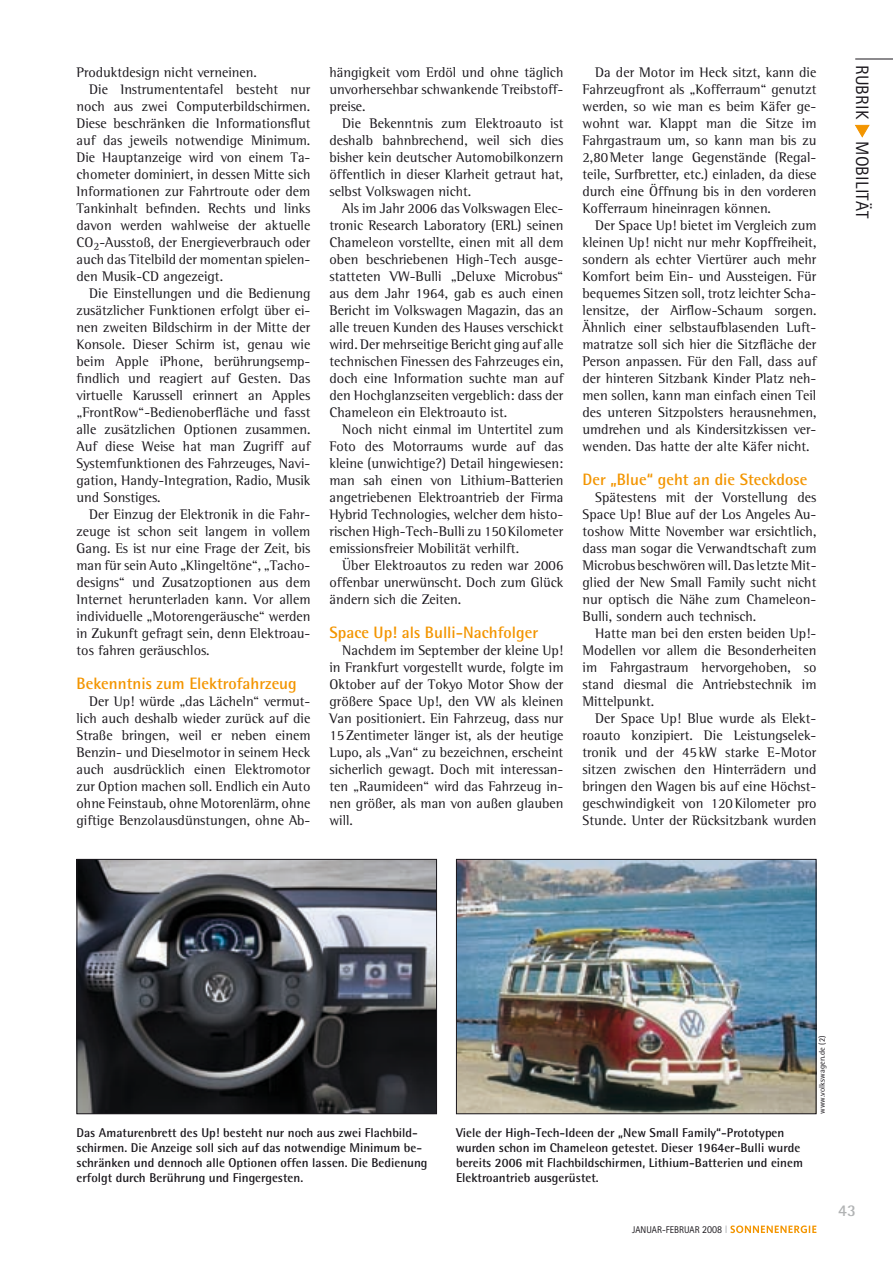
<style>
.page{position:relative;width:893px;height:1263px;background:#fff}
.page>*{position:absolute;margin:0;border:0;box-sizing:border-box;transform-origin:0 0}
.t1{font:18px "Rotis Sans Serif Std";letter-spacing:.01em;color:#1a171c}
.t2{font:700 16.5px "Rotis Semi Sans Std";color:#f39500}
.t3{font:700 16.5px "Rotis Semi Sans Std";color:#b1b3b4}
.t4{font:14.25px/17px "Rotis Semi Serif Std";color:#1a171c;text-align:justify}
.t5{font:700 12.75px/15px "Rotis Semi Sans Std";color:#1a171c}
.t6{font:9.75px "Rotis Sans Serif Std";color:#1a171c;scale:.95 1}
.t7{font:8.25px "Rotis Semi Sans Std";letter-spacing:.01em;color:#1a171c}
.s1{color:#f39500}
.s2{font-size:10.65px}
.s3{font-size:10.8px;color:#b1b3b4}
</style>
<div class="page">
<svg style="left:730px;top:1225px;width:86px;height:8px"></svg>
<hr style="left:855px;top:59px;width:38px;height:1px;background:#1a171c">
<svg style="left:855px;top:125px;width:14px;height:12px"></svg>
<img style="left:458px;top:861px;width:356px;height:251px">
<div style="left:456px;top:859px;width:360px;height:255px;border:1px solid #1a171c"></div>
<img style="left:79px;top:861px;width:356px;height:251px">
<div style="left:77px;top:859px;width:360px;height:255px;border:1px solid #1a171c"></div>
<p class="t4" style="left:77px;top:63px;width:182px">Produktdesign nicht verneinen.</p>
<p class="t4" style="left:89px;top:80px;width:223px">Die Instrumententafel besteht nur</p>
<p class="t4" style="left:77px;top:97px;width:235px">noch aus zwei Computerbildschirmen.</p>
<p class="t4" style="left:77px;top:114px;width:235px">Diese beschränken die Informationsflut</p>
<p class="t4" style="left:77px;top:131px;width:235px">auf das jeweils notwendige Minimum.</p>
<p class="t4" style="left:77px;top:148px;width:235px">Die Hauptanzeige wird von einem Ta-</p>
<p class="t4" style="left:77px;top:165px;width:235px">chometer dominiert, in dessen Mitte sich</p>
<p class="t4" style="left:77px;top:182px;width:235px">Informationen zur Fahrtroute oder dem</p>
<p class="t4" style="left:77px;top:199px;width:235px">Tankinhalt befinden. Rechts und links</p>
<p class="t4" style="left:77px;top:216px;width:235px">davon werden wahlweise der aktuelle</p>
<p class="t4" style="left:77px;top:233px;width:235px">CO<sub>2</sub>-Ausstoß, der Energieverbrauch oder</p>
<p class="t4" style="left:77px;top:250px;width:235px">auch das Titelbild der momentan spielen-</p>
<p class="t4" style="left:77px;top:267px;width:148px">den Musik-CD angezeigt.</p>
<p class="t4" style="left:89px;top:284px;width:223px">Die Einstellungen und die Bedienung</p>
<p class="t4" style="left:77px;top:301px;width:235px">zusätzlicher Funktionen erfolgt über ei-</p>
<p class="t4" style="left:77px;top:318px;width:235px">nen zweiten Bildschirm in der Mitte der</p>
<p class="t4" style="left:77px;top:335px;width:235px">Konsole. Dieser Schirm ist, genau wie</p>
<p class="t4" style="left:77px;top:352px;width:235px">beim Apple iPhone, berührungsemp-</p>
<p class="t4" style="left:77px;top:369px;width:235px">findlich und reagiert auf Gesten. Das</p>
<p class="t4" style="left:77px;top:386px;width:235px">virtuelle Karussell erinnert an Apples</p>
<p class="t4" style="left:77px;top:403px;width:235px">„FrontRow“-Bedienoberfläche und fasst</p>
<p class="t4" style="left:77px;top:420px;width:235px">alle zusätzlichen Optionen zusammen.</p>
<p class="t4" style="left:77px;top:437px;width:235px">Auf diese Weise hat man Zugriff auf</p>
<p class="t4" style="left:77px;top:455px;width:235px">Systemfunktionen des Fahrzeuges, Navi-</p>
<p class="t4" style="left:77px;top:472px;width:235px">gation, Handy-Integration, Radio, Musik</p>
<p class="t4" style="left:77px;top:489px;width:86px">und Sonstiges.</p>
<p class="t4" style="left:89px;top:506px;width:223px">Der Einzug der Elektronik in die Fahr-</p>
<p class="t4" style="left:77px;top:523px;width:235px">zeuge ist schon seit langem in vollem</p>
<p class="t4" style="left:77px;top:540px;width:235px">Gang. Es ist nur eine Frage der Zeit, bis</p>
<p class="t4" style="left:77px;top:557px;width:235px">man für sein Auto „Klingeltöne“, „Tacho-</p>
<p class="t4" style="left:77px;top:574px;width:235px">designs“ und Zusatzoptionen aus dem</p>
<p class="t4" style="left:77px;top:591px;width:235px">Internet herunterladen kann. Vor allem</p>
<p class="t4" style="left:77px;top:608px;width:235px">individuelle „Motorengeräusche“ werden</p>
<p class="t4" style="left:77px;top:625px;width:235px">in Zukunft gefragt sein, denn Elektroau-</p>
<p class="t4" style="left:77px;top:642px;width:135px">tos fahren geräuschlos.</p>
<p class="t2" style="left:77px;top:673px;width:222px">Bekenntnis zum Elektrofahrzeug</p>
<p class="t4" style="left:77px;top:693px;width:235px;text-indent:13px">Der Up! würde „das Lächeln“ vermut&shy;lich auch deshalb wieder zurück auf die Straße bringen, weil er neben einem Benzin- und Dieselmotor in seinem Heck auch ausdrücklich einen Elektromotor zur Option machen soll. Endlich ein Auto ohne Feinstaub, ohne Motorenlärm, ohne giftige Benzolausdünstungen, ohne Ab-</p>
<p class="t4" style="left:330px;top:63px;width:235px">hängigkeit vom Erdöl und ohne täglich unvorhersehbar schwankende Treibstoff&shy;preise.</p>
<p class="t4" style="left:330px;top:114px;width:235px;text-indent:13px">Die Bekenntnis zum Elektroauto ist deshalb bahnbrechend, weil sich dies bisher kein deutscher Automobilkonzern öffentlich in dieser Klarheit getraut hat, selbst Volkswagen nicht.</p>
<p class="t4" style="left:330px;top:199px;width:235px;text-indent:13px">Als im Jahr 2006 das Volkswagen Elec&shy;tronic Research Laboratory (ERL) seinen Chameleon vorstellte, einen mit all dem oben beschriebenen High-Tech ausge&shy;statteten VW-Bulli „Deluxe Microbus“ aus dem Jahr 1964, gab es auch einen Bericht im Volkswagen Magazin, das an alle treuen Kunden des Hauses verschickt wird. Der mehrseitige Bericht ging auf alle technischen Finessen des Fahrzeuges ein, doch eine Information suchte man auf den Hochglanzseiten vergeblich: dass der Chameleon ein Elektroauto ist.</p>
<p class="t4" style="left:330px;top:421px;width:235px;text-indent:13px">Noch nicht einmal im Untertitel zum Foto des Motorraums wurde auf das kleine (unwichtige?) Detail hingewiesen: man sah einen von Lithium-Batterien angetriebenen Elektroantrieb der Firma Hybrid Technologies, welcher dem histo&shy;rischen High-Tech-Bulli zu 150Kilometer emissionsfreier Mobilität verhilft.</p>
<p class="t4" style="left:330px;top:557px;width:235px;text-indent:13px">Über Elektroautos zu reden war 2006 offenbar unerwünscht. Doch zum Glück ändern sich die Zeiten.</p>
<p class="t2" style="left:330px;top:622px;width:210px">Space Up! als Bulli-Nachfolger</p>
<p class="t4" style="left:330px;top:642px;width:235px;text-indent:13px">Nachdem im September der kleine Up! in Frankfurt vorgestellt wurde, folgte im Oktober auf der Tokyo Motor Show der größere Space Up!, den VW als kleinen Van positioniert. Ein Fahrzeug, dass nur 15Zentimeter länger ist, als der heutige Lupo, als „Van“ zu bezeichnen, erscheint sicherlich gewagt. Doch mit interessan&shy;ten „Raumideen“ wird das Fahrzeug in&shy;nen größer, als man von außen glauben will.</p>
<p class="t4" style="left:583px;top:63px;width:235px;text-indent:13px">Da der Motor im Heck sitzt, kann die Fahrzeugfront als „Kofferraum“ genutzt werden, so wie man es beim Käfer ge&shy;wohnt war. Klappt man die Sitze im Fahrgastraum um, so kann man bis zu 2,80Meter lange Gegenstände (Regal&shy;teile, Surfbretter, etc.) einladen, da diese durch eine Öffnung bis in den vorderen Kofferraum hineinragen können.</p>
<p class="t4" style="left:583px;top:216px;width:235px;text-indent:13px">Der Space Up! bietet im Vergleich zum kleinen Up! nicht nur mehr Kopffreiheit, sondern als echter Viertürer auch mehr Komfort beim Ein- und Aussteigen. Für bequemes Sitzen soll, trotz leichter Scha&shy;lensitze, der Airflow-Schaum sorgen.<br>Ähnlich einer selbstaufblasenden Luft&shy;matratze soll sich hier die Sitzfläche der Person anpassen. Für den Fall, dass auf der hinteren Sitzbank Kinder Platz neh&shy;men sollen, kann man einfach einen Teil des unteren Sitzpolsters herausnehmen, umdrehen und als Kindersitzkissen ver&shy;wenden. Das hatte der alte Käfer nicht.</p>
<p class="t2" style="left:583px;top:469px;width:227px">Der „Blue“ geht an die Steckdose</p>
<p class="t4" style="left:583px;top:488px;width:235px;text-indent:13px">Spätestens mit der Vorstellung des Space Up! Blue auf der Los Angeles Au&shy;toshow Mitte November war ersichtlich, dass man sogar die Verwandtschaft zum Microbus beschwören will. Das letzte Mit&shy;glied der New Small Family sucht nicht nur optisch die Nähe zum Chameleon-Bulli, sondern auch technisch.</p>
<p class="t4" style="left:583px;top:625px;width:235px;text-indent:13px">Hatte man bei den ersten beiden Up!- Modellen vor allem die Besonderheiten im Fahrgastraum hervorgehoben, so stand diesmal die Antriebstechnik im Mittelpunkt.</p>
<p class="t4" style="left:583px;top:710px;width:235px;text-indent:13px">Der Space Up! Blue wurde als Elekt&shy;roauto konzipiert. Die Leistungselek&shy;tronik und der 45kW starke E-Motor sitzen zwischen den Hinterrädern und bringen den Wagen bis auf eine Höchst&shy;geschwindigkeit von 120Kilometer pro Stunde. Unter der Rücksitzbank wurden</p>
<p class="t1" style="left:873px;top:65px;width:155px;rotate:90deg">RUBRIK <span class="s1">◆</span> MOBILITÄT</p>
<p class="t5" style="left:77px;top:1125px;width:352px">Das Amaturenbrett des Up! besteht nur noch aus zwei Flachbild&shy;schirmen. Die Anzeige soll sich auf das notwendige M inimum be&shy;schränken und dennoch alle Optionen offen lassen. Die Bedienung erfolgt durch Berührung und Fingergesten.</p>
<p class="t5" style="left:456px;top:1125px;width:348px">Viele der High-Tech-Ideen der „New Small Family“-Prototypen wurden schon im Chameleon getestet. Dieser 1964er-Bulli wurde bereits 2006 mit Flachbildschirmen, Lithium-Batterien und einem Elektroantrieb ausgerüstet.</p>
<p class="t6" style="left:632px;top:1223px;width:102px">JANUAR-FEBRUAR <span class="s2">2008</span> <span class="s3">I</span></p>
<p class="t7" style="left:817px;top:1114px;width:80px;rotate:-90deg">www.volkswagen.de (2)</p>
<p class="t3" style="left:838px;top:1200px;width:19px">43</p>
</div>
